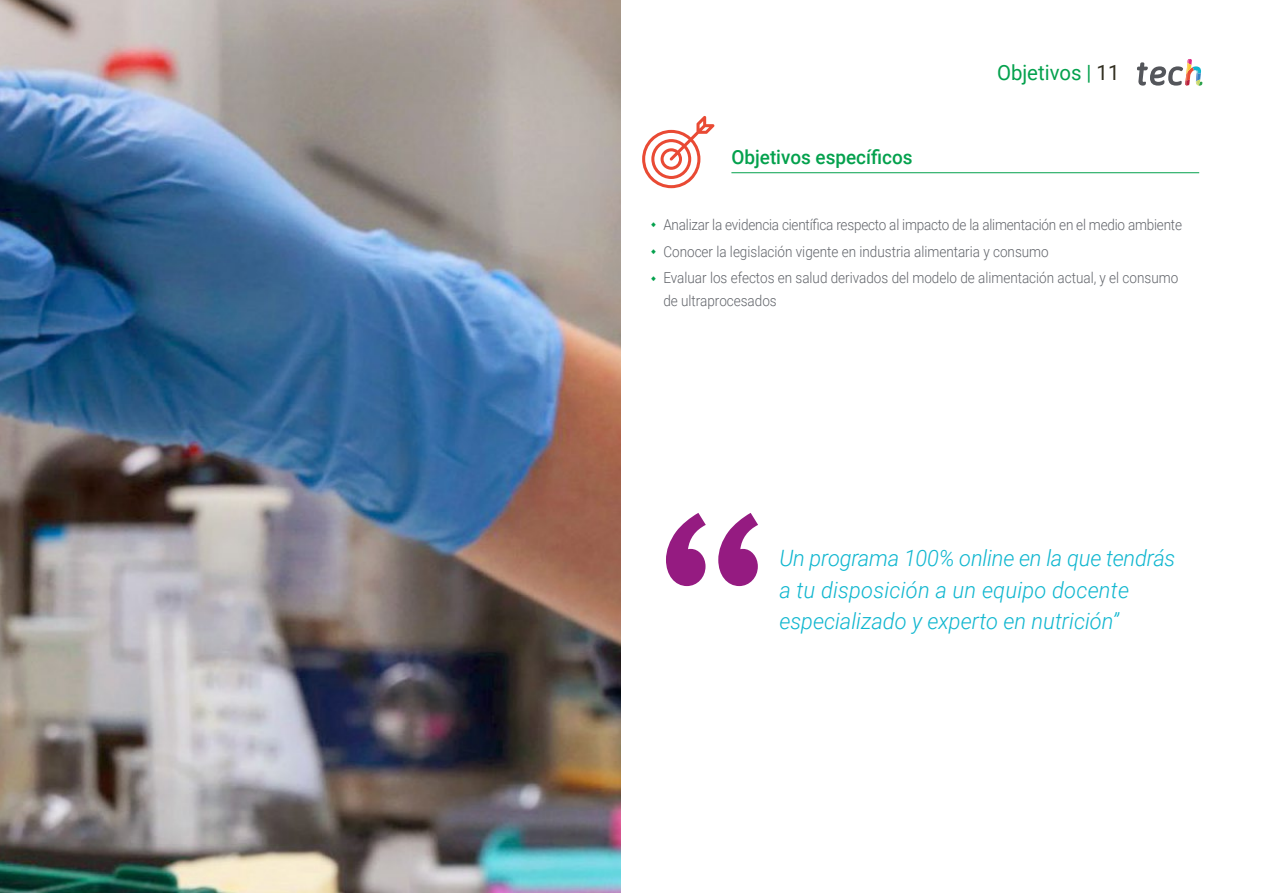
<style>
.page{position:relative;width:1263px;height:893px;background:#fff}
.page>*{position:absolute;margin:0;border:0;box-sizing:border-box;transform-origin:0 0}
.t1{font:italic 300 22.5px/31.5px "Roboto";color:#0fb6cf}
.t2{font:21px "Roboto";color:#04a14d}
.t3{font:500 19.5px "Roboto";color:#04a14d}
.t4{font:300 15px/26.7px "Roboto";color:#61646a;scale:.9 1}
.s1{color:#312e20}
</style>
<div class="page">
<svg style="left:642px;top:116px;width:72px;height:72px"></svg>
<hr style="left:731px;top:172px;width:468px;height:1px;background:#04a14d">
<svg style="left:666px;top:513px;width:92px;height:73px"></svg>
<svg style="left:1137px;top:59px;width:65px;height:27px"></svg>
<img style="left:0;top:0;width:621px;height:893px">
<h3 class="t3" style="left:731px;top:144px;width:183px">Objetivos específicos</h3>
<h2 class="t2" style="left:997px;top:57px;width:124px">Objetivos | <span class="s1">11</span></h2>
<p class="t4" style="left:663px;top:211px;width:578px">Analizar la evidencia científica respecto al impacto de la alimentación en el medio ambiente<br>Conocer la legislación vigente en industria alimentaria y consumo<br>Evaluar los efectos en salud derivados del modelo de alimentación actual, y el consumo</p>
<p class="t4" style="left:663px;top:287px;width:127px">de ultraprocesados</p>
<h1 class="t1" style="left:779px;top:542px;width:397px">Un programa 100% online en la que tendrás a tu disposición a un equipo docente especializado y experto en nutrición”</h1>
</div>
